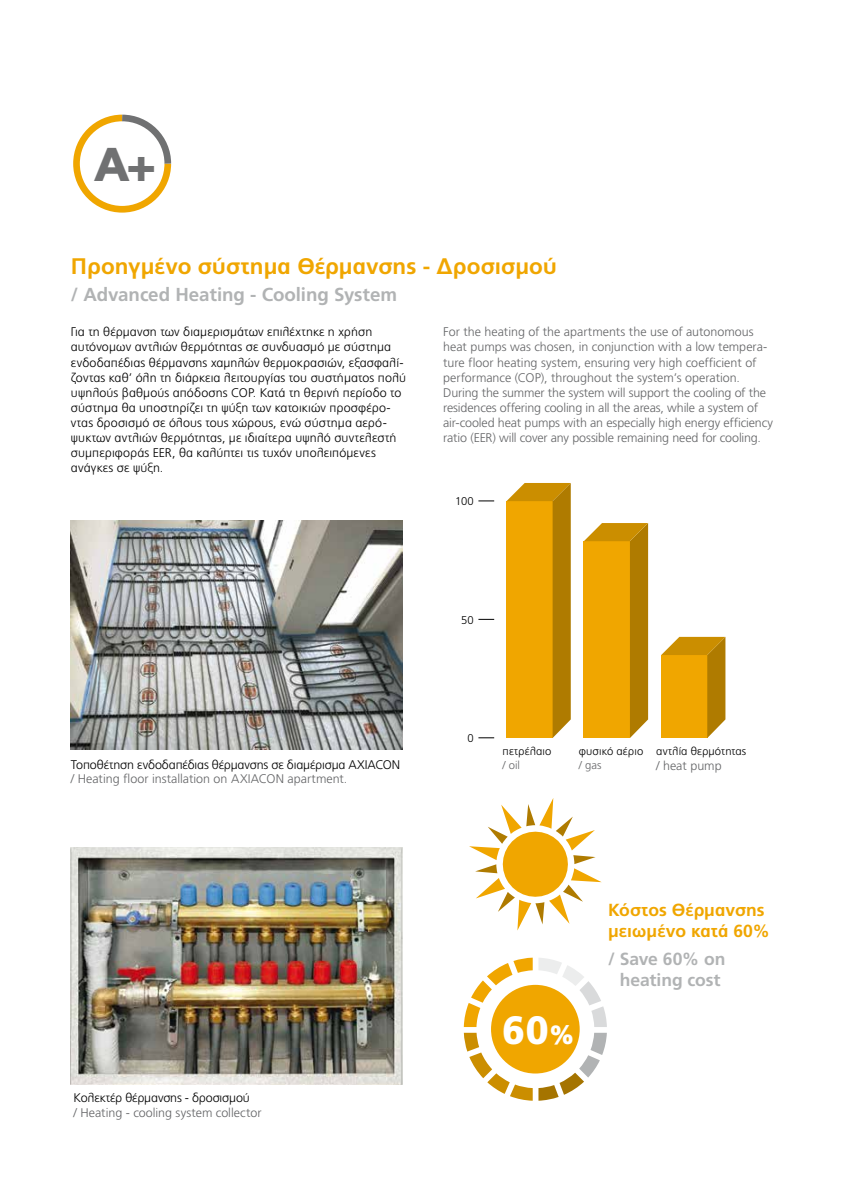
<style>
.page{position:relative;width:851px;height:1188px;background:#fff}
.page>*{position:absolute;margin:0;border:0;box-sizing:border-box;transform-origin:0 0}
.t1{font:900 47.38px "PF Catalog";color:#707172}
.t2{font:900 39.5px "PF Catalog";color:#fff}
.t3{font:700 22.5px "PF Catalog";letter-spacing:.005em;color:#f0a600}
.t4{font:700 18.75px "PF Catalog";letter-spacing:-.005em;color:#b1b3b4}
.t5{font:700 17.5px/21px "PF Catalog";letter-spacing:.005em;color:#f0a600}
.t6{font:700 17.5px/21px "PF Catalog";letter-spacing:-.005em;color:#b1b3b4;text-align:center}
.t7{font:300 12.5px/15px "PF Catalog";letter-spacing:-.005em;color:#646567}
.t8{font:300 12.5px/15px "PF Catalog";letter-spacing:.01em;color:#000}
.t9{font:300 12.5px "PF Catalog";letter-spacing:-.01em;color:#000}
.t10{font:300 11.25px "PF Catalog";letter-spacing:.015em;color:#000}
.t11{font:300 11.25px "PF Catalog";color:#646567}
.s1{font-size:26.25px}
</style>
<div class="page">
<svg style="left:73px;top:114px;width:99px;height:99px"></svg>
<img style="left:71px;top:521px;width:331px;height:228px">
<img style="left:71px;top:847px;width:331px;height:236px">
<svg style="left:506px;top:483px;width:64px;height:254px"></svg>
<svg style="left:583px;top:523px;width:65px;height:214px"></svg>
<svg style="left:661px;top:636px;width:64px;height:101px"></svg>
<svg style="left:478px;top:500px;width:16px;height:1px"></svg>
<svg style="left:478px;top:619px;width:16px;height:1px"></svg>
<svg style="left:478px;top:737px;width:16px;height:1px"></svg>
<svg style="left:463px;top:957px;width:69px;height:69px"></svg>
<svg style="left:539px;top:958px;width:67px;height:68px"></svg>
<svg style="left:464px;top:1032px;width:68px;height:68px"></svg>
<svg style="left:538px;top:1032px;width:68px;height:68px"></svg>
<div style="left:491px;top:984px;width:88px;height:89px;background:#f0a600;border-radius:50%"></div>
<svg style="left:469px;top:798px;width:132px;height:132px"></svg>
<h1 class="t1" style="left:94px;top:136px;width:64px">A+</h1>
<h3 class="t3" style="left:71px;top:253px;width:487px">Προηγμένο σύστημα Θέρμανσης - Δροσισμού</h3>
<h3 class="t4" style="left:71px;top:283px;width:327px">/ Advanced Ηeating - Cooling System</h3>
<p class="t8" style="left:71px;top:325px;width:336px">Για τη θέρμανση των διαμερισμάτων επιλέχτηκε η χρήση αυτόνομων αντλιών θερμότητας σε συνδυασμό με σύστημα ενδοδαπέδιας θέρμανσης χαμηλών θερμοκρασιών, εξασφαλί&shy;ζοντας καθ’ όλη τη διάρκεια λειτουργίας του συστήματος πολύ υψηλούς βαθμούς απόδοσης COP. Κατά τη θερινή περίοδο το σύστημα θα υποστηρίζει τη ψύξη των κατοικιών προσφέρο&shy;ντας δροσισμό σε όλους τους χώρους, ενώ σύστημα αερό&shy;ψυκτων αντλιών θερμότητας, με ιδιαίτερα υψηλό συντελεστή συμπεριφοράς EER, θα καλύπτει τις τυχόν υπολειπόμενες ανάγκες σε ψύξη.</p>
<p class="t7" style="left:443px;top:325px;width:331px">For the heating of the apartments the use of autonomous heat pumps was chosen, in conjunction with a low tempera&shy;ture floor heating system, ensuring very high coefficient of performance (COP), throughout the system’s operation.<br>During the summer the system will support the cooling of the residences offering cooling in all the areas, while a system of air-cooled heat pumps with an especially high energy efficiency ratio (EER) will cover any possible remaining need for cooling.</p>
<p class="t10" style="left:455px;top:494px;width:20px">100</p>
<p class="t10" style="left:461px;top:613px;width:14px">50</p>
<p class="t9" style="left:71px;top:757px;width:331px">Τοποθέτηση ενδοδαπέδιας θέρμανσης σε διαμέρισμα AXIACON</p>
<p class="t7" style="left:71px;top:771px;width:278px">/ Ηeating floor installation on AXIACON apartment.</p>
<p class="t8" style="left:74px;top:1089px;width:178px">Κολεκτέρ θέρμανσης - δροσισμού</p>
<p class="t7" style="left:74px;top:1104px;width:189px">/ Ηeating - cooling system collector</p>
<p class="t10" style="left:467px;top:731px;width:8px">0</p>
<p class="t10" style="left:502px;top:745px;width:51px">πετρέλαιο</p>
<p class="t11" style="left:502px;top:758px;width:19px">/ oil</p>
<p class="t10" style="left:578px;top:745px;width:66px">φυσικό αέριο</p>
<p class="t11" style="left:578px;top:758px;width:24px">/ gas</p>
<p class="t10" style="left:656px;top:745px;width:92px">αντλία θερμότητας</p>
<p class="t7" style="left:656px;top:758px;width:67px">/ heat pump</p>
<h2 class="t2" style="left:501px;top:1006px;width:75px">60<span class="s1">%</span></h2>
<h3 class="t5" style="left:608px;top:899px;width:163px">Κόστος Θέρμανσης μειωμένο κατά 60%</h3>
<h3 class="t6" style="left:608px;top:948px;width:119px">/ Save 60% on heating cost</h3>
</div>
